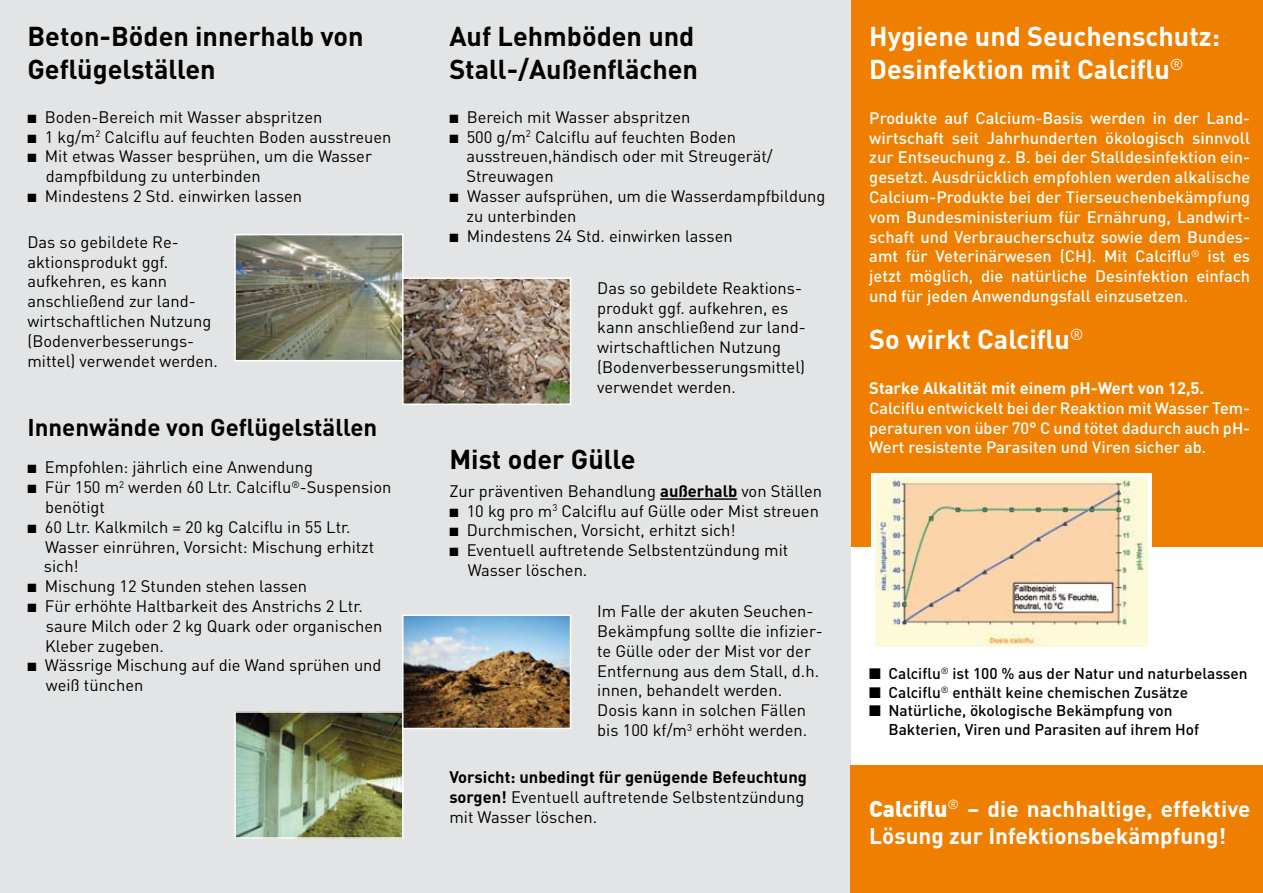
<style>
.page{position:relative;width:1263px;height:893px;background:#fff}
.page>*{position:absolute;margin:0;border:0;box-sizing:border-box;transform-origin:0 0}
.t1{font:700 27px/32.4px "DIN";color:#000}
.t2{font:700 27px/32.4px "DIN";color:#fff}
.t3{font:700 24px "DIN";color:#000}
.t4{font:700 22.5px/27px "DIN";color:#fff}
.t5{font:16.5px/19.8px "DIN";color:#000}
.t6{font:500 16.5px/19.8px "DIN";color:#fff;text-align:justify}
.t7{font:700 16.5px "DIN";color:#fff}
.t8{font:500 16.35px/19.6px "DIN";color:#fff;text-align:justify}
.t9{font:500 15.45px/18.6px "DIN";color:#000}
.s1{font-weight:700}
.s2{font-weight:900}
</style>
<div class="page">
<div style="left:850px;top:0;width:413px;height:546px;background:#ee7f00"></div>
<div style="left:0;top:0;width:850px;height:893px;background:#e3e4e5"></div>
<div style="left:850px;top:765px;width:413px;height:128px;background:#ee7f00"></div>
<svg style="left:871px;top:473px;width:281px;height:174px;fill:#fff"></svg>
<img style="left:876px;top:478px;width:272px;height:168px">
<hr style="left:660px;top:498px;width:77px;height:2px;background:#000">
<img style="left:237px;top:237px;width:164px;height:121px">
<div style="left:234px;top:234px;width:170px;height:127px;border:2px solid #fff"></div>
<img style="left:237px;top:714px;width:164px;height:122px">
<div style="left:234px;top:711px;width:170px;height:128px;border:2px solid #fff"></div>
<img style="left:405px;top:280px;width:163px;height:122px">
<div style="left:402px;top:277px;width:169px;height:128px;border:2px solid #fff"></div>
<img style="left:405px;top:617px;width:163px;height:109px">
<div style="left:402px;top:614px;width:169px;height:115px;border:2px solid #fff"></div>
<h1 class="t1" style="left:27px;top:19px;width:338px">Beton-Böden innerhalb von<br>Geflügelställen</h1>
<p class="t5" style="left:27px;top:107px;width:297px">■ Boden-Bereich mit Wasser abspritzen</p>
<p class="t5" style="left:27px;top:126px;width:365px">■ 1 kg/m<sup>2</sup> Calciflu auf feuchten Boden ausstreuen</p>
<p class="t5" style="left:46px;top:146px;width:328px;text-indent:-18px">■ Mit etwas Wasser besprühen, um die Wasser dampfbildung zu unterbinden</p>
<p class="t5" style="left:27px;top:186px;width:276px">■ Mindestens 2 Std. einwirken lassen</p>
<p class="t5" style="left:27px;top:232px;width:192px">Das so gebildete Re&shy;aktionsprodukt ggf. aufkehren, es kann anschließend zur land&shy;wirtschaftlichen Nutzung (Bodenverbesserungs&shy;mittel) verwendet werden.</p>
<h2 class="t3" style="left:27px;top:412px;width:351px">Innenwände von Geflügelställen</h2>
<p class="t5" style="left:27px;top:457px;width:287px">■ Empfohlen: jährlich eine Anwendung</p>
<p class="t5" style="left:45px;top:477px;width:348px;text-indent:-18px">■ Für 150 m<sup>2</sup> werden 60 Ltr. Calciflu<sup>®</sup>-Suspension benötigt</p>
<p class="t5" style="left:44px;top:517px;width:332px;text-indent:-16px">■ 60 Ltr. Kalkmilch = 20 kg Calciflu in 55 Ltr.<br>Wasser einrühren, Vorsicht: Mischung erhitzt sich!</p>
<p class="t5" style="left:27px;top:576px;width:281px">■ Mischung 12 Stunden stehen lassen</p>
<p class="t5" style="left:45px;top:596px;width:339px;text-indent:-18px">■ Für erhöhte Haltbarkeit des Anstrichs 2 Ltr. saure Milch oder 2 kg Quark oder organischen<br>Kleber zugeben.</p>
<p class="t5" style="left:46px;top:655px;width:337px;text-indent:-18px">■ Wässrige Mischung auf die Wand sprühen und weiß tünchen</p>
<h1 class="t1" style="left:449px;top:19px;width:250px">Auf Lehmböden und<br>Stall-/Außenflächen</h1>
<p class="t5" style="left:449px;top:107px;width:243px">■ Bereich mit Wasser abspritzen</p>
<p class="t5" style="left:466px;top:126px;width:308px;text-indent:-17px">■ 500 g/m<sup>2</sup> Calciflu auf feuchten Boden ausstreuen,händisch oder mit Streugerät/<br>Streuwagen</p>
<p class="t5" style="left:466px;top:186px;width:361px;text-indent:-17px">■ Wasser aufsprühen, um die Wasserdampfbildung zu unterbinden</p>
<p class="t5" style="left:449px;top:225px;width:285px">■ Mindestens 24 Std. einwirken lassen</p>
<p class="t5" style="left:597px;top:278px;width:210px">Das so gebildete Reaktions&shy;produkt ggf. aufkehren, es kann anschließend zur land&shy;wirtschaftlichen Nutzung (Bodenverbesserungsmittel) verwendet werden.</p>
<h1 class="t1" style="left:449px;top:442px;width:188px">Mist oder Gülle</h1>
<p class="t5" style="left:449px;top:481px;width:374px">Zur präventiven Behandlung <span class="s1">außerhalb</span> von Ställen</p>
<p class="t5" style="left:449px;top:500px;width:371px">■ 10 kg pro m<sup>3</sup> Calciflu auf Gülle oder Mist streuen</p>
<p class="t5" style="left:449px;top:520px;width:288px">■ Durchmischen, Vorsicht, erhitzt sich!</p>
<p class="t5" style="left:468px;top:540px;width:322px;text-indent:-18px">■ Eventuell auftretende Selbstentzündung mit<br>Wasser löschen.</p>
<p class="t5" style="left:597px;top:601px;width:227px">Im Falle der akuten Seuchen-<br>Bekämpfung sollte die infizier&shy;te Gülle oder der Mist vor der<br>Entfernung aus dem Stall, d.h. innen, behandelt werden.<br>Dosis kann in solchen Fällen bis 100 kf/m<sup>3</sup> erhöht werden.</p>
<p class="t5" style="left:449px;top:767px;width:359px"><span class="s1">Vorsicht: unbedingt für genügende Befeuchtung sorgen!</span> Eventuell auftretende Selbstentzündung mit Wasser löschen.</p>
<h1 class="t2" style="left:869px;top:19px;width:352px">Hygiene und Seuchenschutz:<br>Desinfektion mit Calciflu<sup>®</sup></h1>
<p class="t6" style="left:869px;top:107px;width:382px">Produkte auf Calcium-Basis werden in der Land&shy;wirtschaft seit Jahrhunderten ökologisch sinnvoll zur Entseuchung z. B. bei der Stalldesinfektion ein&shy;gesetzt. Ausdrücklich empfohlen werden alkalische Calcium-Produkte bei der Tierseuchenbekämpfung vom Bundesministerium für Ernährung, Landwirt&shy;schaft und Verbraucherschutz sowie dem Bundes&shy;amt für Veterinärwesen (CH). Mit Calciflu<sup>®</sup> ist es jetzt möglich, die natürliche Desinfektion einfach und für jeden Anwendungsfall einzusetzen.</p>
<h1 class="t2" style="left:869px;top:322px;width:216px">So wirkt Calciflu<sup>®</sup></h1>
<p class="t7" style="left:869px;top:378px;width:336px">Starke Alkalität mit einem pH-Wert von 12,5.</p>
<p class="t8" style="left:869px;top:398px;width:382px">Calciflu entwickelt bei der Reaktion mit Wasser Tem&shy;peraturen von über 70° C und tötet dadurch auch pH-Wert resistente Parasiten und Viren sicher ab.</p>
<p class="t9" style="left:869px;top:664px;width:380px">■ Calciflu<sup>®</sup> ist 100 % aus der Natur und naturbelassen</p>
<p class="t9" style="left:869px;top:682px;width:320px">■ Calciflu<sup>®</sup> enthält keine chemischen Zusätze</p>
<p class="t9" style="left:888px;top:701px;width:312px;text-indent:-19px">■ Natürliche, ökologische Bekämpfung von<br>Bakterien, Viren und Parasiten auf ihrem Hof</p>
<h3 class="t4" style="left:869px;top:794px;width:383px"><span class="s2">Calciflu</span><sup>®</sup> – die nachhaltige, effektive<br>Lösung zur Infektionsbekämpfung!</h3>
</div>
